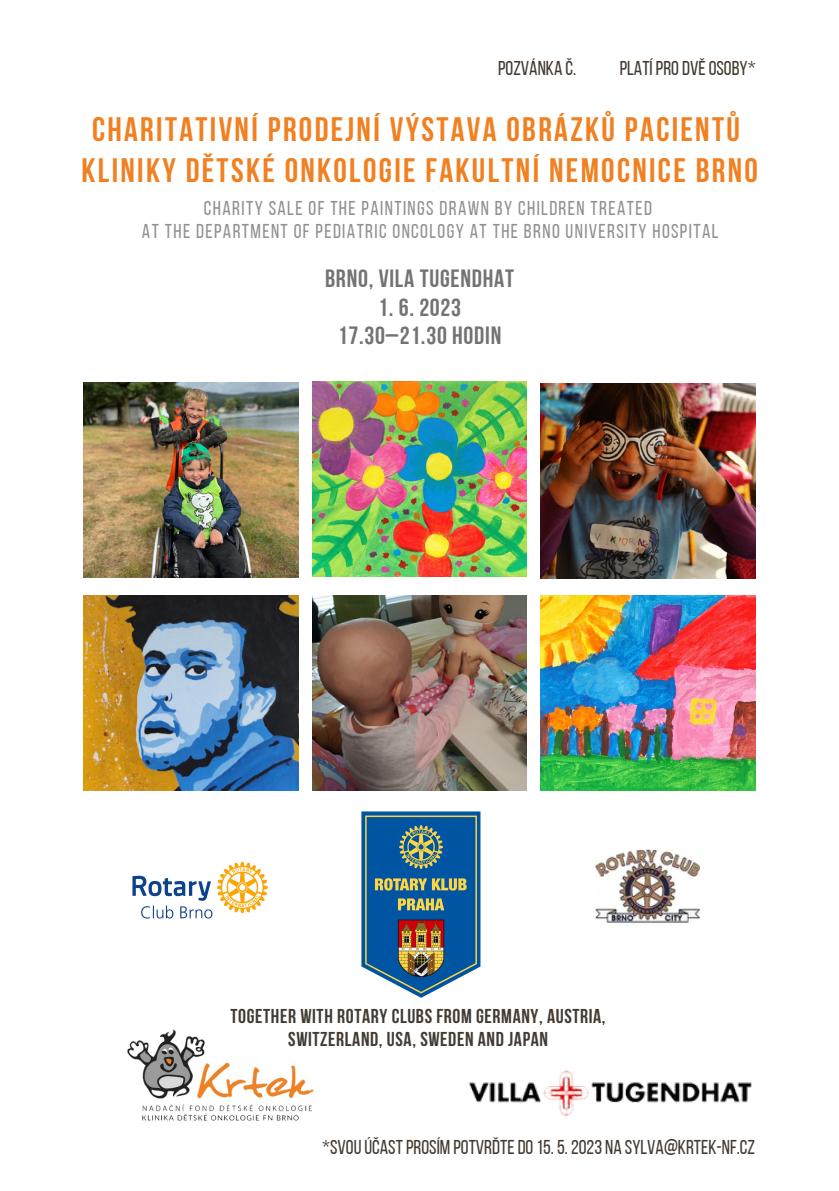
<style>
.page{position:relative;width:839px;height:1191px;background:#fff}
.page>*{position:absolute;margin:0;border:0;box-sizing:border-box;transform-origin:0 0}
.t1{font:700 33.8px/40.4px "Bebas Neue";letter-spacing:.07em;color:#f18021;text-align:center}
.t2{font:25px/28.4px "Bebas Neue Cyrillic";letter-spacing:.03em;color:#737373;text-align:center}
.t3{font:20px/22.4px "Bebas Neue";letter-spacing:.07em;color:#919193;text-align:center}
.t4{font:20px "Bebas Neue";color:#443a31}
.t5{font:700 20px/22.4px "Bebas Neue";letter-spacing:.03em;color:#443a31;text-align:center}
</style>
<div class="page">
<img style="left:84px;top:383px;width:214px;height:195px">
<img style="left:312px;top:382px;width:215px;height:195px">
<img style="left:541px;top:383px;width:214px;height:195px">
<img style="left:540px;top:595px;width:215px;height:195px">
<img style="left:312px;top:595px;width:215px;height:195px">
<img style="left:468px;top:1070px;width:284px;height:47px">
<img style="left:84px;top:595px;width:214px;height:195px">
<img style="left:127px;top:1029px;width:187px;height:92px">
<img style="left:595px;top:849px;width:105px;height:74px">
<img style="left:361px;top:811px;width:120px;height:187px">
<img style="left:132px;top:861px;width:136px;height:58px">
<p class="t4" style="left:498px;top:60px;width:80px">POZVÁNKA Č.</p>
<p class="t4" style="left:619px;top:60px;width:137px">PLATÍ PRODVĚOSOBY*</p>
<h1 class="t1" style="left:82px;top:113px;width:677px">CHARITATIVNÍ PRODEJNÍ VÝSTAVA OBRÁZKŮ PACIENTŮ<br>KLINIKY DĚTSKÉ ONKOLOGIE FAKULTNÍ NEMOCNICE BRNO</h1>
<p class="t3" style="left:142px;top:199px;width:578px">CHARITY SALE OF THE PAINTINGS DRAWN BY CHILDREN TREATED<br>AT THE DEPARTMENT OF PEDIATRIC ONCOLOGY AT THE BRNO UNIVERSITY HOSPITAL</p>
<p class="t2" style="left:325px;top:267px;width:191px">BRNO, VILA TUGENDHAT</p>
<p class="t2" style="left:338px;top:295px;width:165px">1. 6. 2023<br>17.30–21.30 HODIN</p>
<p class="t5" style="left:230px;top:1007px;width:376px">TOGETHER WITH ROTARY CLUBS FROM GERMANY, AUSTRIA,<br>SWITZERLAND, USA, SWEDEN AND JAPAN</p>
<p class="t4" style="left:322px;top:1139px;width:434px">*SVOUÚČASTPROSÍM POTVRĎTEDO15. 5. 2023 NA SYLVA@KRTEK-NF.CZ</p>
</div>
